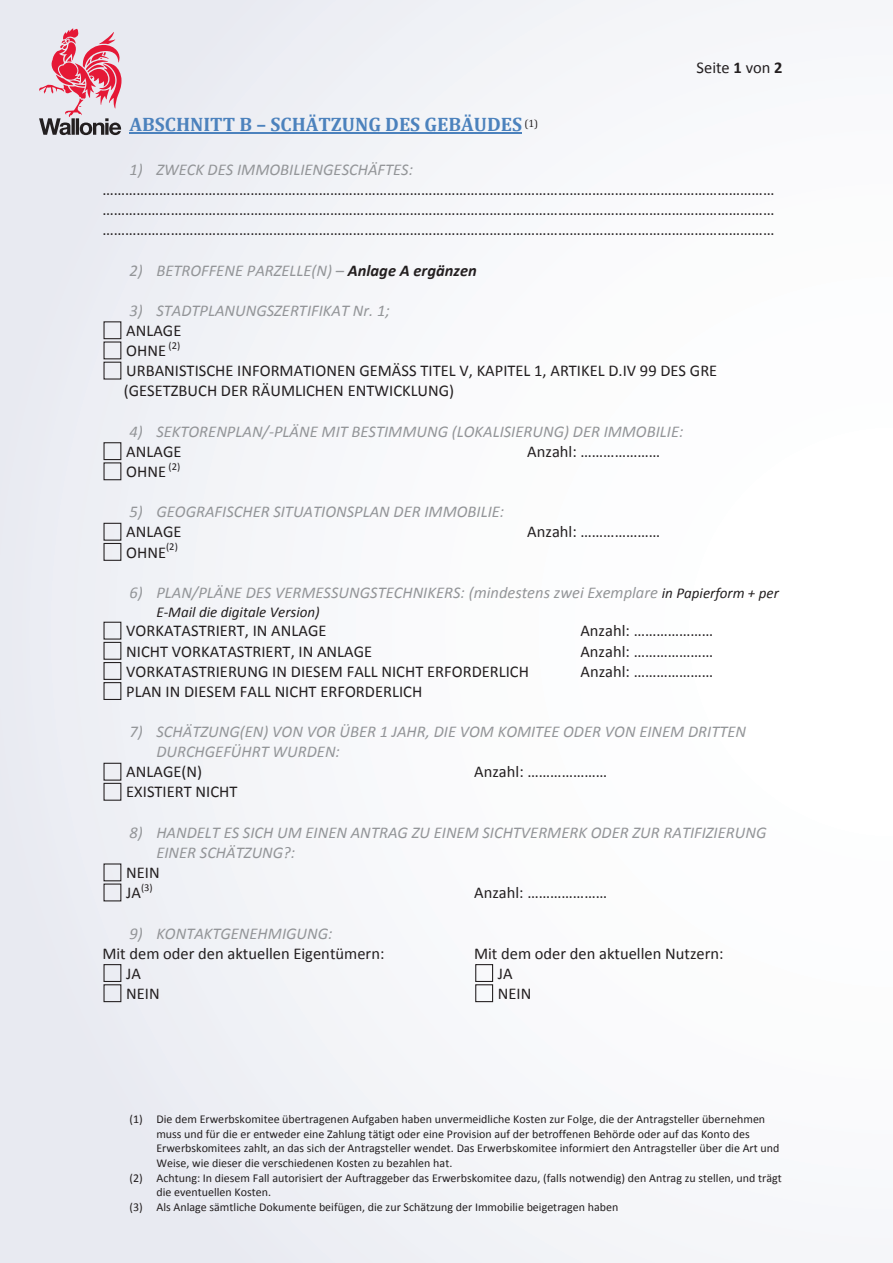
<style>
.page{position:relative;width:893px;height:1263px;background:#fff}
.page>*{position:absolute;margin:0;border:0;box-sizing:border-box;transform-origin:0 0}
.t1{font:700 19.5px "Cambria";color:#4c82bd}
.t2{font:16.5px/20.1px "Calibri";color:#231f20}
.t3{font:italic 16.5px/20.1px "Calibri";color:#939598}
.t4{font:italic 15px "Calibri";color:#231f20}
.t5{font:12px "Calibri";color:#231f20}
.t6{font:10.5px "Calibri";color:#231f20}
.s1{font-weight:700}
.s2{font-weight:700;color:#231f20}
.s3{font-size:15px;color:#231f20}
</style>
<div class="page">
<div style="left:0;top:0;width:893px;height:1263px;background:linear-gradient(to right,#eaebf2,#fff)"></div>
<hr style="left:129px;top:132px;width:393px;height:2px;background:#4c82bd">
<div style="left:103px;top:442px;width:18px;height:18px;border:1px solid #231f20"></div>
<div style="left:103px;top:543px;width:18px;height:18px;border:1px solid #231f20"></div>
<div style="left:103px;top:642px;width:18px;height:18px;border:1px solid #231f20"></div>
<div style="left:103px;top:662px;width:18px;height:18px;border:1px solid #231f20"></div>
<div style="left:103px;top:682px;width:18px;height:18px;border:1px solid #231f20"></div>
<div style="left:103px;top:783px;width:18px;height:18px;border:1px solid #231f20"></div>
<div style="left:103px;top:964px;width:18px;height:18px;border:1px solid #231f20"></div>
<div style="left:475px;top:964px;width:18px;height:18px;border:1px solid #231f20"></div>
<div style="left:103px;top:984px;width:18px;height:18px;border:1px solid #231f20"></div>
<div style="left:475px;top:984px;width:18px;height:18px;border:1px solid #231f20"></div>
<svg style="left:39px;top:28px;width:82px;height:107px;background:#d7a0ad"></svg>
<p class="t2" style="left:697px;top:58px;width:87px">Seite <span class="s1">1</span> von <span class="s1">2</span></p>
<p class="t1" style="left:129px;top:111px;width:410px">ABSCHNITT B – SCHÄTZUNG DES GEBÄUDES <sup>(1)</sup></p>
<p class="t3" style="left:129px;top:159px;width:285px">1) ZWECK DES IMMOBILIENGESCHÄFTES:</p>
<p class="t2" style="left:102px;top:180px;width:673px;text-align:justify">…………………………………………………………………………………………………………………………………………………………… …………………………………………………………………………………………………………………………………………………………… ……………………………………………………………………………………………………………………………………………………………</p>
<p class="t3" style="left:129px;top:259px;width:349px">2) BETROFFENE PARZELLE(N) – <span class="s2">Anlage A ergänzen</span></p>
<p class="t3" style="left:129px;top:300px;width:262px">3) STADTPLANUNGSZERTIFIKAT Nr. 1;</p>
<p class="t2" style="left:126px;top:320px;width:57px">ANLAGE<br>OHNE</p>
<p class="t6" style="left:169px;top:339px;width:13px">(2)</p>
<p class="t2" style="left:124px;top:361px;width:595px">URBANISTISCHE INFORMATIONEN GEMÄSS TITEL V, KAPITEL 1, ARTIKEL D.IV 99 DES GRE (GESETZBUCH DER RÄUMLICHEN ENTWICKLUNG)</p>
<p class="t3" style="left:129px;top:421px;width:556px">4) SEKTORENPLAN/-PLÄNE MIT BESTIMMUNG (LOKALISIERUNG) DER IMMOBILIE:</p>
<p class="t2" style="left:126px;top:441px;width:57px">ANLAGE</p>
<p class="t2" style="left:527px;top:441px;width:134px">Anzahl: …………………</p>
<p class="t2" style="left:126px;top:462px;width:41px">OHNE</p>
<p class="t6" style="left:169px;top:459px;width:13px">(2)</p>
<p class="t3" style="left:129px;top:501px;width:376px">5) GEOGRAFISCHER SITUATIONSPLAN DER IMMOBILIE:</p>
<p class="t2" style="left:126px;top:522px;width:57px">ANLAGE</p>
<p class="t2" style="left:527px;top:522px;width:134px">Anzahl: …………………</p>
<p class="t2" style="left:126px;top:542px;width:41px">OHNE</p>
<p class="t6" style="left:166px;top:540px;width:13px">(2)</p>
<p class="t3" style="left:129px;top:582px;width:651px">6) PLAN/PLÄNE DES VERMESSUNGSTECHNIKERS: (mindestens zwei Exemplare <span class="s3">in Papierform + per</span></p>
<p class="t4" style="left:156px;top:601px;width:165px">E-Mail die digitale Version)</p>
<p class="t2" style="left:126px;top:621px;width:202px">VORKATASTRIERT, IN ANLAGE</p>
<p class="t2" style="left:580px;top:621px;width:134px">Anzahl: …………………</p>
<p class="t2" style="left:126px;top:641px;width:247px">NICHT VORKATASTRIERT, IN ANLAGE</p>
<p class="t2" style="left:580px;top:641px;width:134px">Anzahl: …………………</p>
<p class="t2" style="left:126px;top:661px;width:404px">VORKATASTRIERUNG IN DIESEM FALL NICHT ERFORDERLICH</p>
<p class="t2" style="left:580px;top:661px;width:134px">Anzahl: …………………</p>
<p class="t2" style="left:126px;top:681px;width:297px">PLAN IN DIESEM FALL NICHT ERFORDERLICH</p>
<p class="t3" style="left:156px;top:721px;width:591px;text-indent:-27px">7) SCHÄTZUNG(EN) VON VOR ÜBER 1 JAHR, DIE VOM KOMITEE ODER VON EINEM DRITTEN<br>DURCHGEFÜHRT WURDEN:</p>
<p class="t2" style="left:126px;top:762px;width:77px">ANLAGE(N)</p>
<p class="t2" style="left:474px;top:762px;width:134px">Anzahl: …………………</p>
<p class="t2" style="left:126px;top:782px;width:113px">EXISTIERT NICHT</p>
<p class="t3" style="left:156px;top:822px;width:611px;text-indent:-27px">8) HANDELT ES SICH UM EINEN ANTRAG ZU EINEM SICHTVERMERK ODER ZUR RATIFIZIERUNG<br>EINER SCHÄTZUNG?:</p>
<p class="t2" style="left:126px;top:863px;width:35px">NEIN<br>JA</p>
<p class="t6" style="left:141px;top:880px;width:13px">(3)</p>
<p class="t2" style="left:474px;top:883px;width:134px">Anzahl: …………………</p>
<p class="t3" style="left:129px;top:922px;width:205px">9) KONTAKTGENEHMIGUNG:</p>
<p class="t2" style="left:102px;top:943px;width:284px">Mit dem oder den aktuellen Eigentümern:</p>
<p class="t2" style="left:474px;top:943px;width:251px">Mit dem oder den aktuellen Nutzern:</p>
<p class="t2" style="left:126px;top:963px;width:16px">JA</p>
<p class="t2" style="left:498px;top:963px;width:16px">JA</p>
<p class="t2" style="left:126px;top:983px;width:35px">NEIN</p>
<p class="t2" style="left:498px;top:983px;width:35px">NEIN</p>
<p class="t5" style="left:129px;top:1111px;width:637px">(1) Die dem Erwerbskomitee übertragenen Aufgaben haben unvermeidliche Kosten zur Folge, die der Antragsteller übernehmen</p>
<p class="t5" style="left:156px;top:1126px;width:595px">muss und für die er entweder eine Zahlung tätigt oder eine Provision auf der betroffenen Behörde oder auf das Konto des</p>
<p class="t5" style="left:156px;top:1141px;width:624px">Erwerbskomitees zahlt, an das sich der Antragsteller wendet. Das Erwerbskomitee informiert den Antragsteller über die Art und</p>
<p class="t5" style="left:156px;top:1155px;width:297px">Weise, wie dieser die verschiedenen Kosten zu bezahlen hat.</p>
<p class="t5" style="left:129px;top:1170px;width:654px">(2) Achtung: In diesem Fall autorisiert der Auftraggeber das Erwerbskomitee dazu, (falls notwendig) den Antrag zu stellen, und trägt</p>
<p class="t5" style="left:156px;top:1184px;width:116px">die eventuellen Kosten.</p>
<p class="t5" style="left:129px;top:1199px;width:491px">(3) Als Anlage sämtliche Dokumente beifügen, die zur Schätzung der Immobilie beigetragen haben</p>
</div>
